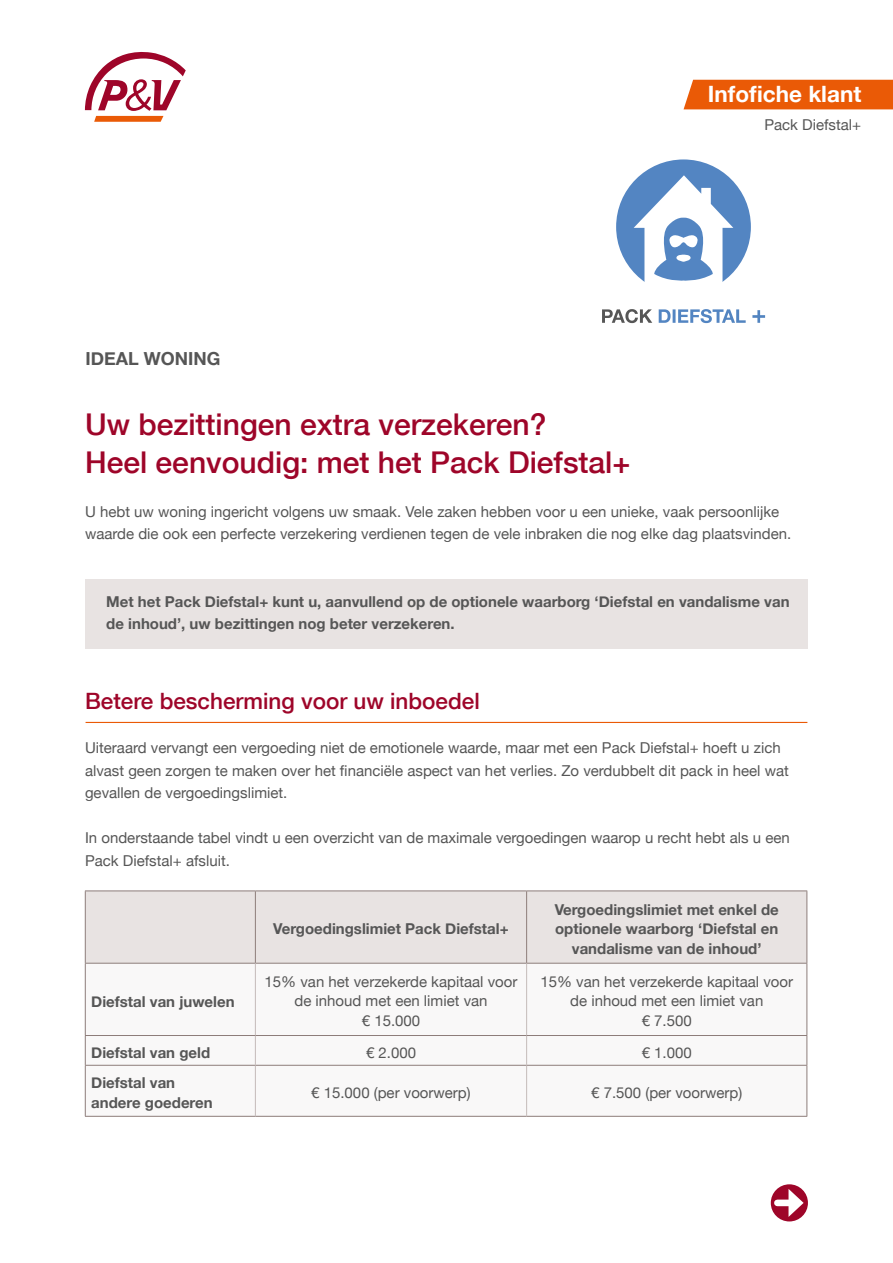
<style>
.page{position:relative;width:893px;height:1263px;background:#fff}
.page>*{position:absolute;margin:0;border:0;box-sizing:border-box;transform-origin:0 0}
.t1{font:500 30px/37.5px "Helvetica Neue";color:#9e0529}
.t2{font:500 22.5px "Helvetica Neue";color:#9e0529}
.t3{font:700 22.5px "Helvetica Neue";color:#fff}
.t4{font:700 18px "Helvetica Neue";color:#565656}
.t5{font:15px/22.5px "Helvetica Neue";color:#565656}
.t6{font:700 15px/19.5px "Helvetica Neue";color:#565656}
</style>
<div class="page">
<div style="left:86px;top:579px;width:722px;height:70px;background:#e8e3e2"></div>
<div style="left:684px;top:80px;width:209px;height:29px;background:#ea5a06"></div>
<hr style="left:86px;top:722px;width:721px;height:1px;background:#ea5a06">
<svg style="left:85px;top:52px;width:101px;height:70px"></svg>
<div style="left:616px;top:159px;width:135px;height:135px;background:#5385c2;border-radius:50%"></div>
<svg style="left:659px;top:309px;width:106px;height:14px"></svg>
<svg style="left:602px;top:309px;width:50px;height:14px"></svg>
<svg style="left:634px;top:175px;width:99px;height:119px"></svg>
<div style="left:86px;top:891px;width:720px;height:72px;background:#e8e3e2"></div>
<svg style="left:86px;top:964px;width:720px;height:152px"></svg>
<hr style="left:85px;top:890px;width:170px;height:1px;background:#8d7d7a">
<hr style="left:85px;top:891px;width:1px;height:72px;background:#8d7d7a">
<hr style="left:255px;top:890px;width:272px;height:1px;background:#8d7d7a">
<hr style="left:255px;top:891px;width:1px;height:72px;background:#8d7d7a">
<hr style="left:527px;top:890px;width:280px;height:1px;background:#8d7d7a">
<hr style="left:526px;top:891px;width:1px;height:72px;background:#8d7d7a">
<hr style="left:806px;top:891px;width:1px;height:72px;background:#8d7d7a">
<hr style="left:85px;top:963px;width:170px;height:1px;background:#8d7d7a">
<hr style="left:85px;top:963px;width:1px;height:72px;background:#8d7d7a">
<hr style="left:255px;top:963px;width:272px;height:1px;background:#8d7d7a">
<hr style="left:527px;top:963px;width:280px;height:1px;background:#8d7d7a">
<hr style="left:806px;top:963px;width:1px;height:72px;background:#8d7d7a">
<hr style="left:85px;top:1035px;width:170px;height:1px;background:#8d7d7a">
<svg style="left:85px;top:1036px;width:1px;height:29px"></svg>
<hr style="left:255px;top:1035px;width:272px;height:1px;background:#8d7d7a">
<hr style="left:527px;top:1035px;width:280px;height:1px;background:#8d7d7a">
<svg style="left:806px;top:1036px;width:1px;height:29px"></svg>
<hr style="left:85px;top:1065px;width:170px;height:1px;background:#8d7d7a">
<hr style="left:85px;top:1066px;width:1px;height:50px;background:#8d7d7a">
<hr style="left:255px;top:1065px;width:272px;height:1px;background:#8d7d7a">
<hr style="left:527px;top:1065px;width:280px;height:1px;background:#8d7d7a">
<hr style="left:806px;top:1066px;width:1px;height:50px;background:#8d7d7a">
<hr style="left:85px;top:1116px;width:170px;height:1px;background:#8d7d7a">
<hr style="left:255px;top:1116px;width:272px;height:1px;background:#8d7d7a">
<hr style="left:527px;top:1116px;width:280px;height:1px;background:#8d7d7a">
<hr style="left:255px;top:963px;width:1px;height:72px;background:#c5bbb9">
<hr style="left:526px;top:963px;width:1px;height:72px;background:#c5bbb9">
<svg style="left:255px;top:1036px;width:1px;height:29px"></svg>
<svg style="left:526px;top:1036px;width:1px;height:29px"></svg>
<hr style="left:255px;top:1066px;width:1px;height:50px;background:#c5bbb9">
<hr style="left:526px;top:1066px;width:1px;height:50px;background:#c5bbb9">
<div style="left:771px;top:1184px;width:37px;height:37px;background:#9e0529;border-radius:50%"></div>
<div style="left:777px;top:1199px;width:17px;height:7px;background:#fff"></div>
<svg style="left:788px;top:1189px;width:16px;height:28px"></svg>
<h2 class="t3" style="left:708px;top:73px;width:155px">Infofiche klant</h2>
<p class="t5" style="left:764px;top:112px;width:98px">Pack Diefstal+</p>
<p class="t4" style="left:86px;top:342px;width:136px">IDEAL WONING</p>
<h1 class="t1" style="left:85px;top:405px;width:547px">Uw bezittingen extra verzekeren?<br>Heel eenvoudig: met het Pack Diefstal+</h1>
<p class="t5" style="left:85px;top:499px;width:708px">U hebt uw woning ingericht volgens uw smaak. Vele zaken hebben voor u een unieke, vaak persoonlijke waarde die ook een perfecte verzekering verdienen tegen de vele inbraken die nog elke dag plaatsvinden.</p>
<p class="t6" style="left:106px;top:589px;width:685px;line-height:22.5px">Met het Pack Diefstal+ kunt u, aanvullend op de optionele waarborg ‘Diefstal en vandalisme van de inhoud’, uw bezittingen nog beter verzekeren.</p>
<h2 class="t2" style="left:85px;top:683px;width:396px">Betere bescherming voor uw inboedel</h2>
<p class="t5" style="left:85px;top:735px;width:705px">Uiteraard vervangt een vergoeding niet de emotionele waarde, maar met een Pack Diefstal+ hoeft u zich alvast geen zorgen te maken over het financiële aspect van het verlies. Zo verdubbelt dit pack in heel wat gevallen de vergoedingslimiet.</p>
<p class="t5" style="left:85px;top:825px;width:706px">In onderstaande tabel vindt u een overzicht van de maximale vergoedingen waarop u recht hebt als u een<br>Pack Diefstal+ afsluit.</p>
<p class="t6" style="left:91px;top:991px;width:145px">Diefstal van juwelen</p>
<p class="t6" style="left:273px;top:918px;width:237px">Vergoedingslimiet Pack Diefstal+</p>
<p class="t6" style="left:555px;top:899px;width:226px;text-align:center">Vergoedingslimiet met enkel de optionele waarborg ‘Diefstal en vandalisme van de inhoud’</p>
<p class="t5" style="left:265px;top:971px;width:254px;line-height:19.5px;text-align:center">15% van het verzekerde kapitaal voor de inhoud met een limiet van<br>€ 15.000</p>
<p class="t5" style="left:540px;top:971px;width:254px;line-height:19.5px;text-align:center">15% van het verzekerde kapitaal voor de inhoud met een limiet van<br>€ 7.500</p>
<p class="t6" style="left:91px;top:1042px;width:120px">Diefstal van geld</p>
<p class="t5" style="left:366px;top:1040px;width:52px">€ 2.000</p>
<p class="t5" style="left:642px;top:1040px;width:52px">€ 1.000</p>
<p class="t6" style="left:91px;top:1072px;width:123px">Diefstal van andere goederen</p>
<p class="t5" style="left:311px;top:1080px;width:161px">€ 15.000 (per voorwerp)</p>
<p class="t5" style="left:591px;top:1080px;width:153px">€ 7.500 (per voorwerp)</p>
</div>
